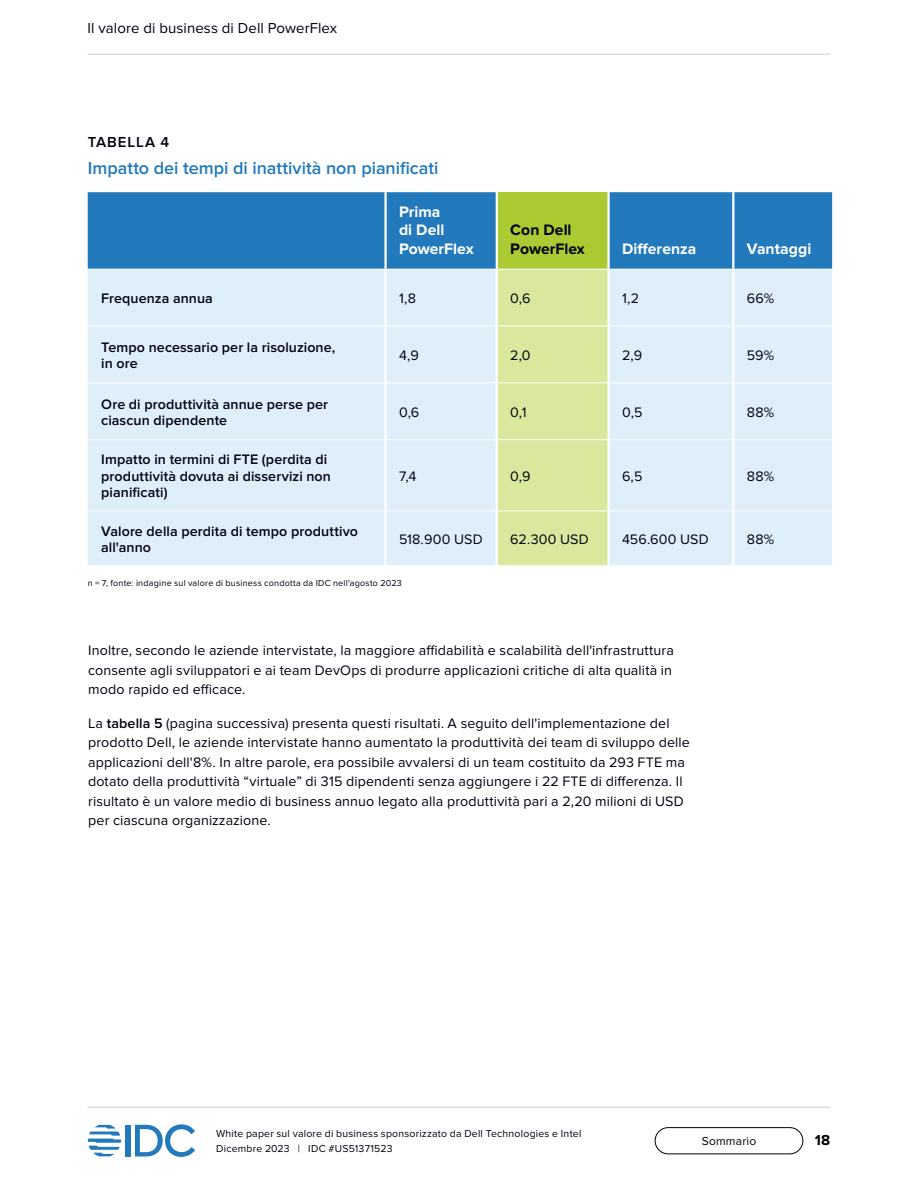
<style>
.page{position:relative;width:918px;height:1188px;background:#fff}
.page>*{position:absolute;margin:0;border:0;box-sizing:border-box;transform-origin:0 0}
.t1{font:600 18px "Proxima Nova";color:#2279bc}
.t2{font:700 15.75px/18.8px "Proxima Nova";color:#fff}
.t3{font:700 15.75px/18.8px "Proxima Nova";color:#01010f}
.t4{font:15px "Proxima Nova";letter-spacing:.005em;color:#01010f}
.t5{font:600 15px "Proxima Nova";letter-spacing:.065em;color:#01010f}
.t6{font:700 15px "Proxima Nova";color:#000}
.t7{font:14.25px/19.5px "Proxima Nova";letter-spacing:.01em;color:#01010f}
.t8{font:600 14.25px/16.5px "Proxima Nova";letter-spacing:.005em;color:#01010f}
.t9{font:12px "Proxima Nova";letter-spacing:.015em;color:#01010f}
.t10{font:10.5px/15px "Proxima Nova";letter-spacing:.02em;color:#01010f}
.t11{font:9px "Proxima Nova";letter-spacing:.025em;color:#01010f}
.s1{font-weight:600}
</style>
<div class="page">
<div style="left:126px;top:1125px;width:5px;height:31px;background:#2279bc"></div>
<svg style="left:135px;top:1124px;width:60px;height:33px"></svg>
<svg style="left:88px;top:1125px;width:33px;height:31px"></svg>
<div style="left:655px;top:1127px;width:148px;height:27px;border:1px solid #000;border-radius:13px"></div>
<hr style="left:87px;top:54px;width:743px;height:1px;background:#ccc">
<hr style="left:87px;top:1107px;width:743px;height:1px;background:#ccc">
<div style="left:88px;top:192px;width:744px;height:77px;background:#2279bc"></div>
<div style="left:497px;top:192px;width:112px;height:77px;background:#accb32"></div>
<div style="left:88px;top:270px;width:744px;height:295px;background:#dfeffa"></div>
<div style="left:498px;top:270px;width:109px;height:295px;background:#d9e89c"></div>
<hr style="left:88px;top:511px;width:296px;height:1px;background:#fff">
<hr style="left:387px;top:511px;width:110px;height:1px;background:#fff">
<hr style="left:609px;top:511px;width:124px;height:1px;background:#fff">
<hr style="left:733px;top:511px;width:99px;height:1px;background:#fff">
<hr style="left:732px;top:511px;width:2px;height:54px;background:#fff">
<hr style="left:732px;top:270px;width:2px;height:56px;background:#fff">
<hr style="left:732px;top:326px;width:2px;height:56px;background:#fff">
<hr style="left:732px;top:383px;width:2px;height:56px;background:#fff">
<hr style="left:732px;top:440px;width:2px;height:71px;background:#fff">
<hr style="left:88px;top:326px;width:298px;height:1px;background:#fff">
<hr style="left:88px;top:382px;width:298px;height:1px;background:#fff">
<hr style="left:88px;top:439px;width:298px;height:1px;background:#fff">
<hr style="left:384px;top:270px;width:3px;height:56px;background:#fff">
<hr style="left:384px;top:326px;width:3px;height:56px;background:#fff">
<hr style="left:384px;top:383px;width:3px;height:56px;background:#fff">
<hr style="left:384px;top:440px;width:3px;height:71px;background:#fff">
<hr style="left:384px;top:511px;width:3px;height:54px;background:#fff">
<hr style="left:733px;top:326px;width:99px;height:1px;background:#fff">
<hr style="left:733px;top:382px;width:99px;height:1px;background:#fff">
<hr style="left:733px;top:439px;width:99px;height:1px;background:#fff">
<hr style="left:384px;top:192px;width:3px;height:77px;background:#fff">
<hr style="left:732px;top:192px;width:2px;height:77px;background:#fff">
<hr style="left:386px;top:326px;width:111px;height:1px;background:#fff">
<hr style="left:610px;top:326px;width:123px;height:1px;background:#fff">
<hr style="left:386px;top:382px;width:111px;height:1px;background:#fff">
<hr style="left:610px;top:382px;width:123px;height:1px;background:#fff">
<hr style="left:386px;top:439px;width:111px;height:1px;background:#fff">
<hr style="left:610px;top:439px;width:123px;height:1px;background:#fff">
<hr style="left:496px;top:192px;width:2px;height:77px;background:#fff">
<hr style="left:607px;top:192px;width:3px;height:77px;background:#fff">
<hr style="left:496px;top:270px;width:2px;height:56px;background:#fff">
<hr style="left:496px;top:326px;width:2px;height:56px;background:#fff">
<hr style="left:496px;top:383px;width:2px;height:56px;background:#fff">
<hr style="left:496px;top:440px;width:2px;height:71px;background:#fff">
<hr style="left:496px;top:511px;width:2px;height:54px;background:#fff">
<hr style="left:497px;top:326px;width:110px;height:1px;background:#fff">
<hr style="left:497px;top:382px;width:110px;height:1px;background:#fff">
<hr style="left:497px;top:439px;width:110px;height:1px;background:#fff">
<hr style="left:607px;top:270px;width:3px;height:56px;background:#fff">
<hr style="left:607px;top:326px;width:3px;height:57px;background:#fff">
<hr style="left:607px;top:383px;width:3px;height:57px;background:#fff">
<hr style="left:607px;top:440px;width:3px;height:71px;background:#fff">
<hr style="left:607px;top:511px;width:3px;height:54px;background:#fff">
<hr style="left:497px;top:511px;width:112px;height:1px;background:#fff">
<p class="t4" style="left:87px;top:19px;width:251px">Il valore di business di Dell PowerFlex</p>
<p class="t5" style="left:88px;top:133px;width:83px">TABELLA 4</p>
<p class="t1" style="left:88px;top:158px;width:352px">Impatto dei tempi di inattività non pianificati</p>
<p class="t2" style="left:399px;top:202px;width:76px">Prima<br>di Dell<br>PowerFlex</p>
<p class="t3" style="left:510px;top:221px;width:76px">Con Dell<br>PowerFlex</p>
<p class="t2" style="left:622px;top:240px;width:76px">Differenza</p>
<p class="t2" style="left:747px;top:240px;width:66px">Vantaggi</p>
<p class="t8" style="left:101px;top:290px;width:113px">Frequenza annua</p>
<p class="t7" style="left:399px;top:289px;width:18px">1,8</p>
<p class="t7" style="left:510px;top:289px;width:22px">0,6</p>
<p class="t7" style="left:622px;top:289px;width:19px">1,2</p>
<p class="t7" style="left:747px;top:289px;width:29px">66%</p>
<p class="t8" style="left:101px;top:339px;width:235px">Tempo necessario per la risoluzione, in ore</p>
<p class="t7" style="left:399px;top:346px;width:21px">4,9</p>
<p class="t7" style="left:510px;top:346px;width:22px">2,0</p>
<p class="t7" style="left:622px;top:346px;width:22px">2,9</p>
<p class="t7" style="left:747px;top:346px;width:29px">59%</p>
<p class="t8" style="left:101px;top:396px;width:228px">Ore di produttività annue perse per ciascun dipendente</p>
<p class="t7" style="left:399px;top:403px;width:22px">0,6</p>
<p class="t7" style="left:510px;top:403px;width:18px">0,1</p>
<p class="t7" style="left:622px;top:403px;width:22px">0,5</p>
<p class="t7" style="left:747px;top:403px;width:29px">88%</p>
<p class="t8" style="left:101px;top:452px;width:231px">Impatto in termini di FTE (perdita di produttività dovuta ai disservizi non pianificati)</p>
<p class="t7" style="left:399px;top:467px;width:19px">7,4</p>
<p class="t7" style="left:510px;top:467px;width:22px">0,9</p>
<p class="t7" style="left:622px;top:467px;width:22px">6,5</p>
<p class="t7" style="left:747px;top:467px;width:29px">88%</p>
<p class="t8" style="left:101px;top:523px;width:258px">Valore della perdita di tempo produttivo all'anno</p>
<p class="t7" style="left:399px;top:530px;width:85px">518.900 USD</p>
<p class="t7" style="left:510px;top:530px;width:80px">62.300 USD</p>
<p class="t7" style="left:622px;top:530px;width:88px">456.600 USD</p>
<p class="t7" style="left:747px;top:530px;width:29px">88%</p>
<p class="t11" style="left:88px;top:578px;width:316px">n = 7, fonte: indagine sul valore di business condotta da IDC nell'agosto 2023</p>
<p class="t7" style="left:88px;top:641px;width:587px">Inoltre, secondo le aziende intervistate, la maggiore affidabilità e scalabilità dell'infrastruttura consente agli sviluppatori e ai team DevOps di produrre applicazioni critiche di alta qualità in modo rapido ed efficace.</p>
<p class="t7" style="left:88px;top:714px;width:603px">La <span class="s1">tabella 5</span> (pagina successiva) presenta questi risultati. A seguito dell'implementazione del prodotto Dell, le aziende intervistate hanno aumentato la produttività dei team di sviluppo delle applicazioni dell'8%. In altre parole, era possibile avvalersi di un team costituito da 293 FTE ma dotato della produttività “virtuale” di 315 dipendenti senza aggiungere i 22 FTE di differenza. Il risultato è un valore medio di business annuo legato alla produttività pari a 2,20 milioni di USD per ciascuna organizzazione.</p>
<p class="t10" style="left:216px;top:1127px;width:367px">White paper sul valore di business sponsorizzato da Dell Technologies e Intel<br>Dicembre 2023 | IDC #US51371523</p>
<p class="t9" style="left:702px;top:1134px;width:56px">Sommario</p>
<p class="t6" style="left:815px;top:1132px;width:17px">18</p>
</div>
